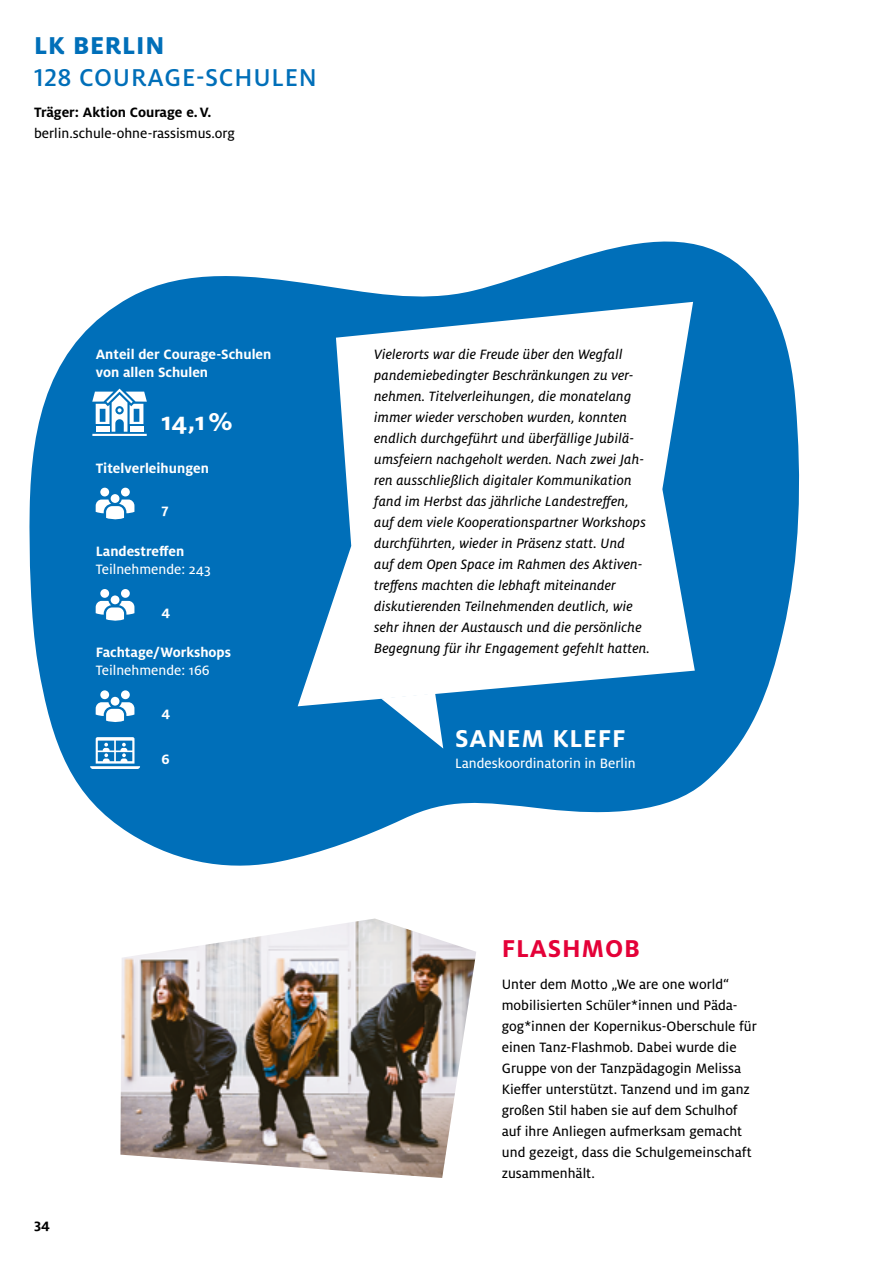
<style>
.page{position:relative;width:893px;height:1263px;background:#fff}
.page>*{position:absolute;margin:0;border:0;box-sizing:border-box;transform-origin:0 0}
.t1{font:500 27px "Milo Pro";letter-spacing:.03em;color:#006fb9}
.t2{font:700 27px "Milo Pro";letter-spacing:.03em;color:#fff}
.t3{font:800 27px "Milo Pro";letter-spacing:.03em;color:#006fb9}
.t4{font:700 27px "Milo Pro";letter-spacing:.03em;color:#e40138}
.t5{font:italic 15px/21px "Milo Pro Text";letter-spacing:.01em;color:#000}
.t6{font:15px/21px "Milo Pro Text";color:#000}
.t7{font:700 15px/18px "Milo Pro";color:#fff}
.t8{font:15px "Milo Pro Text";color:#fff}
.t9{font:700 15px "Milo Pro";color:#000}
</style>
<div class="page">
<svg style="left:29px;top:241px;width:771px;height:625px;fill:#006fb9"></svg>
<img style="left:120px;top:918px;width:356px;height:260px">
<svg style="left:298px;top:302px;width:397px;height:404px"></svg>
<div style="left:111px;top:494px;width:8px;height:9px;background:#fff;border-radius:50%"></div>
<div style="left:121px;top:488px;width:9px;height:8px;background:#fff;border-radius:50%"></div>
<div style="left:100px;top:488px;width:9px;height:8px;background:#fff;border-radius:50%"></div>
<svg style="left:96px;top:499px;width:38px;height:22px"></svg>
<hr style="left:92px;top:434px;width:55px;height:2px;background:#fff">
<svg style="left:92px;top:389px;width:55px;height:43px"></svg>
<div style="left:111px;top:595px;width:8px;height:9px;background:#fff;border-radius:50%"></div>
<div style="left:121px;top:589px;width:9px;height:9px;background:#fff;border-radius:50%"></div>
<div style="left:100px;top:589px;width:9px;height:9px;background:#fff;border-radius:50%"></div>
<svg style="left:96px;top:601px;width:38px;height:21px"></svg>
<div style="left:111px;top:697px;width:8px;height:9px;background:#fff;border-radius:50%"></div>
<div style="left:121px;top:690px;width:9px;height:9px;background:#fff;border-radius:50%"></div>
<div style="left:100px;top:690px;width:9px;height:9px;background:#fff;border-radius:50%"></div>
<svg style="left:96px;top:702px;width:38px;height:21px"></svg>
<svg style="left:90px;top:737px;width:50px;height:32px"></svg>
<svg style="left:381px;top:693px;width:62px;height:55px"></svg>
<h1 class="t3" style="left:34px;top:30px;width:132px">LK BERLIN</h1>
<h1 class="t1" style="left:34px;top:62px;width:284px">128 COURAGE-SCHULEN</h1>
<p class="t9" style="left:34px;top:104px;width:179px">Träger: Aktion Courage e.V.</p>
<p class="t6" style="left:34px;top:123px;width:202px">berlin.schule-ohne-rassismus.org</p>
<p class="t7" style="left:96px;top:345px;width:177px">Anteil der Courage-Schulen von allen Schulen</p>
<h1 class="t2" style="left:162px;top:406px;width:73px">14,1%</h1>
<p class="t7" style="left:96px;top:459px;width:115px">Titelverleihungen</p>
<p class="t7" style="left:162px;top:500px;width:9px">7</p>
<p class="t7" style="left:96px;top:542px;width:90px">Landestreffen</p>
<p class="t8" style="left:96px;top:561px;width:117px">Teilnehmende: 243</p>
<p class="t7" style="left:162px;top:602px;width:10px">4</p>
<p class="t7" style="left:96px;top:643px;width:137px">Fachtage/Workshops</p>
<p class="t8" style="left:96px;top:662px;width:116px">Teilnehmende: 166</p>
<p class="t7" style="left:162px;top:703px;width:10px">4</p>
<p class="t7" style="left:162px;top:750px;width:10px">6</p>
<p class="t9" style="left:34px;top:1216px;width:17px">34</p>
<p class="t5" style="left:374px;top:343px;width:277px">Vielerorts war die Freude über den Wegfall pandemiebedingter Beschränkungen zu ver&shy;nehmen. Titelverleihungen, die monatelang immer wieder verschoben wurden, konnten endlich durchgeführt und überfällige Jubilä&shy;umsfeiern nachgeholt werden. Nach zwei Jah&shy;ren ausschließlich digitaler Kommunikation fand im Herbst das jährliche Landestreffen, auf dem viele Kooperationspartner Workshops durchführten, wieder in Präsenz statt. Und<br>auf dem Open Space im Rahmen des Aktiven&shy;treffens machten die lebhaft miteinander diskutierenden Teilnehmenden deutlich, wie sehr ihnen der Austausch und die persönliche Begegnung für ihr Engagement gefehlt hatten.</p>
<h1 class="t2" style="left:455px;top:723px;width:172px">SANEM KLEFF</h1>
<p class="t8" style="left:455px;top:755px;width:182px">Landeskoordinatorin in Berlin</p>
<h1 class="t4" style="left:502px;top:933px;width:140px">FLASHMOB</h1>
<p class="t6" style="left:502px;top:973px;width:257px">Unter dem Motto „We are one world“ mobilisierten Schüler*innen und Päda&shy;gog*innen der Kopernikus-Oberschule für einen Tanz-Flashmob. Dabei wurde die Gruppe von der Tanzpädagogin Melissa Kieffer unterstützt. Tanzend und im ganz großen Stil haben sie auf dem Schulhof auf ihre Anliegen aufmerksam gemacht und gezeigt, dass die Schulgemeinschaft zusammenhält.</p>
</div>
